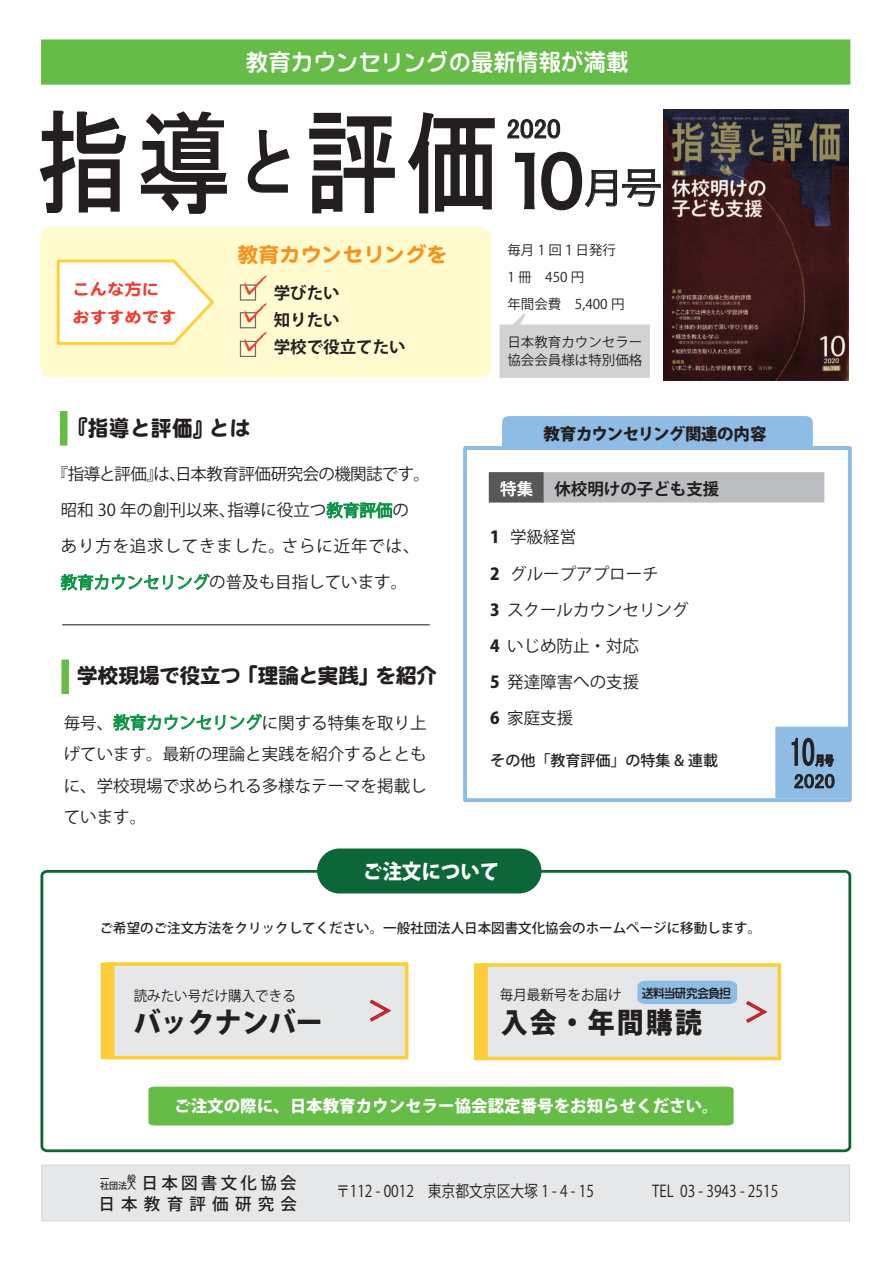
<style>
.page{position:relative;width:893px;height:1263px;background:#fff}
.page>*{position:absolute;margin:0;border:0;box-sizing:border-box;transform-origin:0 0}
.t1{font:112.35px "MS Gothic";color:#231f20;scale:.84 1}
.t2{font:69.3px "Hira Kaku Pro N W6";color:#231f20;scale:.91 1}
.t3{font:39.6px "MS P Gothic";color:#231f20;scale:.63 1}
.t4{font:800 28.35px "Koz Go Pro";color:#231f20;scale:.95 1}
.t5{font:27px "MS P Gothic";color:#231f20}
.t6{font:25.5px "MS P Gothic";color:#ee3e35}
.t7{font:23.7px "NIS R7 83 pv RKSJ H";color:#fff;scale:.95 1}
.t8{font:22.05px "DF Maru Gothic SB MP RKSJ H";color:#231f20;scale:.95 1}
.t9{font:21px "DF Maru Gothic SB MP RKSJ H";letter-spacing:-.03em;color:#231f20}
.t10{font:21px "DF Maru Gothic SB MP RKSJ H";color:#f7931d}
.t11{font:800 20.4px "Koz Go Pro";color:#fff;scale:.95 1}
.t12{font:19.8px "MS P Gothic";color:#231f20}
.t13{font:16.5px/36px "Koz Go Pro";color:#231f20}
.t14{font:800 16.5px "Koz Go Pro";color:#fff}
.t15{font:700 16.5px/27px "Koz Go Pro";color:#231f20}
.t16{font:500 16.5px/21px "Koz Go Pro";letter-spacing:.38em;color:#231f20;text-align:right}
.t17{font:800 16.5px "Koz Go Pro";letter-spacing:-.025em;color:#231f20}
.t18{font:16.5px/28.8px "DF Maru Gothic SB MP RKSJ H";color:#ee3e35;scale:1.05 1}
.t19{font:700 16.5px "Koz Go Pro";color:#fff}
.t20{font:16.2px "Koz Go Pro";color:#231f20;scale:.85 1}
.t21{font:500 15px "Koz Go Pro";color:#231f20}
.t22{font:14.1px "Koz Go Pro";color:#231f20;scale:.95 1}
.t23{font:500 13.5px "Koz Go Pro";color:#231f20}
.t24{font:13.5px/27px "Koz Go Pro";color:#231f20}
.t25{font:12.6px "NIS R7 83 pv RKSJ H";letter-spacing:-.075em;color:#231f20;scale:.95 1}
.t26{font:700 12.6px "Koz Go Pro";color:#231f20;scale:.73 1}
.t27{font:500 9px/7.5px "Koz Go Pro";color:#231f20}
.t28{font:500 6px "Koz Go Pro";color:#231f20}
.s1{font-size:74.85px}
.s2{font-family:"Hira Kaku Pro W3";font-size:42px}
.s3{color:#0d9344}
.s4{font-weight:800}
</style>
<div class="page">
<svg style="left:40px;top:868px;width:812px;height:285px"></svg>
<div style="left:148px;top:1086px;width:586px;height:40px;background:#65bc46"></div>
<div style="left:499px;top:325px;width:151px;height:53px;background:#d1d2d4"></div>
<div style="left:42px;top:1165px;width:808px;height:56px;background:#e6e7e9;border:1px solid #d1d2d4"></div>
<div style="left:480px;top:963px;width:301px;height:97px;background:#e6e7e9;border:4px solid #fece39"></div>
<div style="left:107px;top:962px;width:301px;height:97px;background:#e6e7e9;border:4px solid #fece39"></div>
<div style="left:41px;top:228px;width:449px;height:148px;background:#fffbcf;border-radius:9px"></div>
<div style="left:40px;top:227px;width:451px;height:150px;border:2px solid #fffbcf;border-radius:9px"></div>
<div style="left:318px;top:849px;width:223px;height:44px;background:#0c6638;border-radius:22px"></div>
<div style="left:317px;top:848px;width:224px;height:45px;border:1px solid #0c6638;border-radius:22px"></div>
<div style="left:41px;top:39px;width:809px;height:46px;background:#65bc46;border:2px solid #65bc46"></div>
<svg style="left:39px;top:110px;width:87px;height:103px"></svg>
<svg style="left:140px;top:111px;width:87px;height:103px"></svg>
<svg style="left:247px;top:130px;width:43px;height:63px"></svg>
<svg style="left:309px;top:112px;width:86px;height:102px"></svg>
<svg style="left:408px;top:112px;width:87px;height:102px"></svg>
<svg style="left:507px;top:119px;width:53px;height:20px"></svg>
<svg style="left:515px;top:152px;width:20px;height:58px"></svg>
<svg style="left:541px;top:151px;width:120px;height:60px"></svg>
<svg style="left:56px;top:259px;width:158px;height:86px;background:#fff9e6"></svg>
<div style="left:60px;top:411px;width:7px;height:34px;background:#65bc46"></div>
<div style="left:61px;top:660px;width:8px;height:34px;background:#65bc46;border:2px solid #65bc46"></div>
<svg style="left:113px;top:713px;width:150px;height:18px"></svg>
<svg style="left:508px;top:313px;width:22px;height:15px"></svg>
<div style="left:463px;top:446px;width:389px;height:356px;background:#fff;border:4px solid #8ebce4"></div>
<div style="left:501px;top:416px;width:313px;height:34px;background:#8ebce4"></div>
<div style="left:775px;top:727px;width:76px;height:71px;background:#8ebce4"></div>
<div style="left:489px;top:472px;width:55px;height:31px;background:#57585a;border:3px solid #57585a"></div>
<div style="left:544px;top:472px;width:280px;height:30px;background:#bcbdc0;border:3px solid #bcbdc0"></div>
<svg style="left:791px;top:737px;width:43px;height:30px"></svg>
<svg style="left:794px;top:774px;width:40px;height:14px"></svg>
<div style="left:101px;top:962px;width:13px;height:97px;background:#fece39"></div>
<svg style="left:746px;top:1001px;width:22px;height:22px"></svg>
<div style="left:240px;top:341px;width:16px;height:16px;border:1px solid #6c6d70"></div>
<svg style="left:244px;top:332px;width:23px;height:19px"></svg>
<div style="left:240px;top:312px;width:16px;height:16px;border:1px solid #6c6d70"></div>
<svg style="left:244px;top:303px;width:23px;height:20px"></svg>
<div style="left:240px;top:284px;width:16px;height:17px;border:1px solid #6c6d70"></div>
<svg style="left:244px;top:275px;width:23px;height:20px"></svg>
<svg style="left:326px;top:502px;width:67px;height:17px"></svg>
<svg style="left:60px;top:573px;width:150px;height:18px"></svg>
<svg style="left:637px;top:980px;width:101px;height:24px;background:#93bee4"></svg>
<div style="left:474px;top:963px;width:14px;height:97px;background:#fece39;border:3px solid #fece39"></div>
<svg style="left:369px;top:999px;width:23px;height:23px"></svg>
<img style="left:663px;top:109px;width:186px;height:271px">
<hr style="left:62px;top:624px;width:368px;height:1px;background:#231f20">
<h3 class="t7" style="left:246px;top:47px;width:404px">教育カウンセリングの最新情報が満載</h3>
<h1 class="t1" style="left:35px;top:106px;width:555px">指導<span class="s1">と</span>評価</h1>
<h3 class="t5" style="left:507px;top:115px;width:55px">2020</h3>
<h2 class="t2" style="left:506px;top:119px;width:173px">10<span class="s2">月号</span></h2>
<p class="t18" style="left:73px;top:274px;width:101px">こんな方におすすめです</p>
<p class="t10" style="left:237px;top:244px;width:212px">教育カウンセリングを</p>
<p class="t15" style="left:274px;top:280px;width:134px">学びたい<br>知りたい<br>学校で役立てたい</p>
<h3 class="t8" style="left:67px;top:417px;width:195px">『指導と評価』とは</h3>
<p class="t13" style="left:61px;top:457px;width:371px;text-indent:-9px">『指導と評価』は、日本教育評価研究会の機関誌です。昭和 30 年の創刊以来、指導に役立つ<span class="s3">教育評価</span>の<br>あり方を追求してきました。さらに近年では、<span class="s3">教育カウンセリング</span>の普及も目指しています。</p>
<p class="t9" style="left:77px;top:665px;width:362px">学校現場で役立つ「理論と実践」を紹介</p>
<p class="t13" style="left:64px;top:707px;width:364px;line-height:31.5px;text-align:justify">毎号、<span class="s3">教育カウンセリング</span>に関する特集を取り上げています。最新の理論と実践を紹介するとともに、学校現場で求められる多様なテーマを掲載しています。</p>
<p class="t24" style="left:507px;top:237px;width:119px">毎月 1 回１日発行<br>1 冊　450 円<br>年間会費　5,400 円</p>
<p class="t24" style="left:507px;top:333px;width:136px;line-height:18px">日本教育カウンセラー協会会員様は特別価格</p>
<p class="t17" style="left:543px;top:423px;width:225px">教育カウンセリング関連の内容</p>
<p class="t19" style="left:500px;top:478px;width:34px">特集</p>
<p class="t15" style="left:554px;top:477px;width:166px">休校明けの子ども支援</p>
<p class="t13" style="left:490px;top:520px;width:200px"><span class="s4">1</span> 学級経営<br><span class="s4">2</span> グループアプローチ<br><span class="s4">3</span> スクールカウンセリング<br><span class="s4">4</span> いじめ防止・対応<br><span class="s4">5</span> 発達障害への支援<br><span class="s4">6</span> 家庭支援</p>
<p class="t21" style="left:490px;top:751px;width:229px">その他「教育評価」の特集 &amp; 連載</p>
<p class="t11" style="left:343px;top:858px;width:166px">　ご注文について</p>
<p class="t23" style="left:100px;top:920px;width:663px">ご希望のご注文方法をクリックしてください。一般社団法人日本図書文化協会のホームページに移動します。</p>
<p class="t22" style="left:134px;top:986px;width:172px">読みたい号だけ購入できる</p>
<h3 class="t4" style="left:134px;top:1004px;width:200px">バックナンバー</h3>
<h3 class="t6" style="left:367px;top:997px;width:27px">＞</h3>
<p class="t22" style="left:500px;top:985px;width:129px">毎月最新号をお届け</p>
<p class="t25" style="left:642px;top:985px;width:96px">送料当研究会負担</p>
<h3 class="t4" style="left:501px;top:1004px;width:213px">入会・年間購読</h3>
<h3 class="t6" style="left:744px;top:999px;width:27px">＞</h3>
<h3 class="t3" style="left:790px;top:732px;width:41px">10</h3>
<p class="t26" style="left:815px;top:752px;width:27px">月号</p>
<p class="t12" style="left:794px;top:771px;width:42px">2020</p>
<p class="t14" style="left:174px;top:1095px;width:546px">ご注文の際に、日本教育カウンセラー協会認定番号をお知らせください。</p>
<p class="t27" style="left:100px;top:1175px;width:37px">一　　般社団法人</p>
<p class="t16" style="left:98px;top:1173px;width:200px">日本図書文化協会<br>日本教育評価研究会</p>
<p class="t28" style="left:98px;top:1179px;width:43px">　　　　　　</p>
<p class="t20" style="left:336px;top:1180px;width:305px">〒112 - 0012　東京都文京区大塚 1 - 4 - 15</p>
<p class="t20" style="left:652px;top:1180px;width:150px">TEL 03 - 3943 - 2515</p>
</div>
